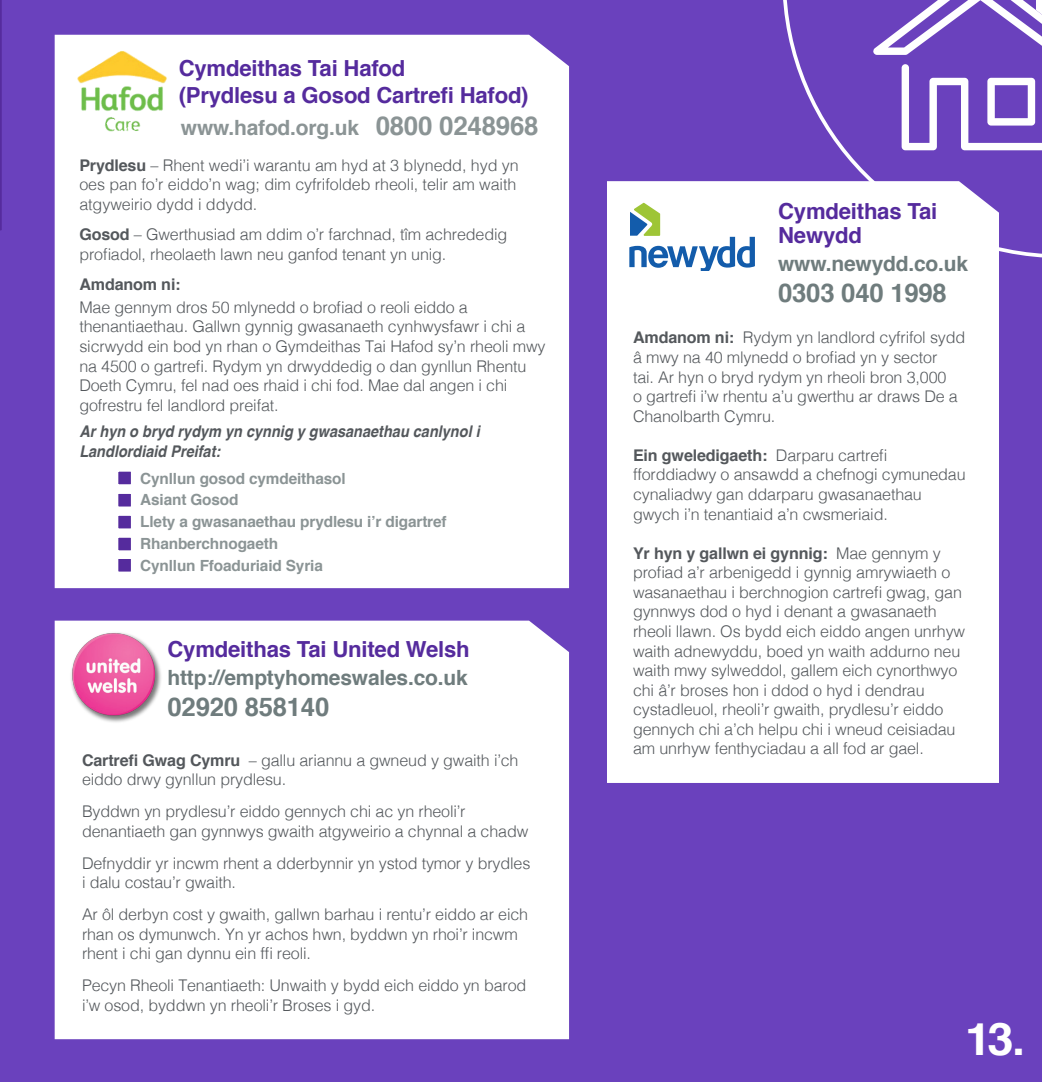
<style>
.page{position:relative;width:1042px;height:1082px;background:#fff}
.page>*{position:absolute;margin:0;border:0;box-sizing:border-box;transform-origin:0 0}
.t1{font:700 44.98px "Helvetica";color:#fff;scale:1.05 1}
.t2{font:700 25.72px "Helvetica";letter-spacing:-.01em;color:#6f7c7d}
.t3{font:700 22.22px/24.5px "Helvetica";letter-spacing:-.01em;color:#552b9d}
.t4{font:700 21px "Helvetica";letter-spacing:-.01em;color:#6f7c7d}
.t5{font:700 21px "Helvetica";letter-spacing:-.01em;color:#8b9495}
.t6{font:300 16.1px/19.6px "Helvetica";letter-spacing:-.01em;color:#54585c}
.t7{font:italic 700 16.1px/19.6px "Helvetica";color:#54585c;scale:.9 1}
.t8{font:700 16.1px "Helvetica";letter-spacing:-.01em;color:#54585c}
.t9{font:700 15.4px "Helvetica";letter-spacing:-.01em;color:#8b9495}
.s1{font-size:25.9px}
.s2{font-weight:700}
</style>
<div class="page">
<div style="left:0;top:0;width:1042px;height:1081px;background:#6a41bd"></div>
<svg style="left:783px;top:0;width:259px;height:258px"></svg>
<div style="left:55px;top:35px;width:514px;height:553px;background:#fff"></div>
<div style="left:55px;top:620px;width:514px;height:419px;background:#fff"></div>
<div style="left:607px;top:181px;width:392px;height:602px;background:#fff"></div>
<svg style="left:0;top:0;width:2px;height:231px"></svg>
<img style="left:74px;top:45px;width:97px;height:94px">
<img style="left:62px;top:623px;width:103px;height:100px">
<div style="left:115px;top:469px;width:19px;height:18px;background:#552b9d;border:3px solid #fff"></div>
<div style="left:115px;top:491px;width:19px;height:18px;background:#552b9d;border:3px solid #fff"></div>
<div style="left:115px;top:513px;width:19px;height:18px;background:#552b9d;border:3px solid #fff"></div>
<div style="left:115px;top:535px;width:19px;height:18px;background:#552b9d;border:3px solid #fff"></div>
<div style="left:115px;top:556px;width:19px;height:18px;background:#552b9d;border:3px solid #fff"></div>
<svg style="left:901px;top:64px;width:141px;height:86px"></svg>
<svg style="left:873px;top:0;width:169px;height:55px"></svg>
<svg style="left:629px;top:203px;width:126px;height:68px;background:#c5d7e1"></svg>
<p class="t3" style="left:179px;top:56px;width:228px">Cymdeithas Tai Hafod</p>
<p class="t3" style="left:179px;top:83px;width:351px">(Prydlesu a Gosod Cartrefi Hafod)</p>
<p class="t5" style="left:181px;top:111px;width:359px">www.hafod.org.uk <span class="s1">0800 0248968</span></p>
<p class="t6" style="left:79px;top:154px;width:441px"><span class="s2">Prydlesu</span> – Rhent wedi’i warantu am hyd at 3 blynedd, hyd yn oes pan fo’r eiddo’n wag; dim cyfrifoldeb rheoli, telir am waith atgyweirio dydd i ddydd.</p>
<p class="t6" style="left:79px;top:223px;width:429px"><span class="s2">Gosod</span> – Gwerthusiad am ddim o’r farchnad, tîm achrededig profiadol, rheolaeth lawn neu ganfod tenant yn unig.</p>
<p class="t8" style="left:79px;top:271px;width:103px">Amdanom ni:</p>
<p class="t6" style="left:79px;top:296px;width:468px">Mae gennym dros 50 mlynedd o brofiad o reoli eiddo a thenantiaethau. Gallwn gynnig gwasanaeth cynhwysfawr i chi a sicrwydd ein bod yn rhan o Gymdeithas Tai Hafod sy’n rheoli mwy na 4500 o gartrefi. Rydym yn drwyddedig o dan gynllun Rhentu Doeth Cymru, fel nad oes rhaid i chi fod. Mae dal angen i chi gofrestru fel landlord preifat.</p>
<p class="t7" style="left:79px;top:422px;width:446px">Ar hyn o bryd rydym yn cynnig y gwasanaethau canlynol i<br>Landlordiaid Preifat:</p>
<p class="t9" style="left:140px;top:465px;width:207px">Cynllun gosod cymdeithasol</p>
<p class="t9" style="left:140px;top:487px;width:100px">Asiant Gosod</p>
<p class="t9" style="left:140px;top:509px;width:308px">Llety a gwasanaethau prydlesu i’r digartref</p>
<p class="t9" style="left:140px;top:531px;width:139px">Rhanberchnogaeth</p>
<p class="t9" style="left:140px;top:552px;width:184px">Cynllun Ffoaduriaid Syria</p>
<p class="t3" style="left:168px;top:637px;width:304px">Cymdeithas Tai United Welsh</p>
<p class="t4" style="left:168px;top:660px;width:302px">http://emptyhomeswales.co.uk</p>
<p class="t2" style="left:168px;top:686px;width:163px">02920 858140</p>
<p class="t6" style="left:82px;top:749px;width:438px"><span class="s2">Cartrefi Gwag Cymru</span> – gallu ariannu a gwneud y gwaith i’ch eiddo drwy gynllun prydlesu.</p>
<p class="t6" style="left:82px;top:800px;width:448px">Byddwn yn prydlesu’r eiddo gennych chi ac yn rheoli’r denantiaeth gan gynnwys gwaith atgyweirio a chynnal a chadw</p>
<p class="t6" style="left:82px;top:852px;width:450px">Defnyddir yr incwm rhent a dderbynnir yn ystod tymor y brydles i dalu costau’r gwaith.</p>
<p class="t6" style="left:82px;top:903px;width:448px">Ar ôl derbyn cost y gwaith, gallwn barhau i rentu’r eiddo ar eich rhan os dymunwch. Yn yr achos hwn, byddwn yn rhoi’r incwm rhent i chi gan dynnu ein ffi reoli.</p>
<p class="t6" style="left:82px;top:974px;width:446px">Pecyn Rheoli Tenantiaeth: Unwaith y bydd eich eiddo yn barod i’w osod, byddwn yn rheoli’r Broses i gyd.</p>
<p class="t3" style="left:778px;top:199px;width:161px">Cymdeithas Tai<br>Newydd</p>
<p class="t4" style="left:778px;top:247px;width:191px">www.newydd.co.uk</p>
<p class="t2" style="left:778px;top:272px;width:170px">0303 040 1998</p>
<p class="t6" style="left:633px;top:327px;width:334px"><span class="s2">Amdanom ni:</span> Rydym yn landlord cyfrifol sydd â mwy na 40 mlynedd o brofiad yn y sector<br>tai. Ar hyn o bryd rydym yn rheoli bron 3,000<br>o gartrefi i’w rhentu a’u gwerthu ar draws De a Chanolbarth Cymru.</p>
<p class="t6" style="left:633px;top:444px;width:334px"><span class="s2">Ein gweledigaeth:</span> Darparu cartrefi fforddiadwy o ansawdd a chefnogi cymunedau cynaliadwy gan ddarparu gwasanaethau gwych i’n tenantiaid a’n cwsmeriaid.</p>
<p class="t6" style="left:633px;top:542px;width:334px"><span class="s2">Yr hyn y gallwn ei gynnig:</span> Mae gennym y profiad a’r arbenigedd i gynnig amrywiaeth o wasanaethau i berchnogion cartrefi gwag, gan gynnwys dod o hyd i denant a gwasanaeth rheoli llawn. Os bydd eich eiddo angen unrhyw waith adnewyddu, boed yn waith addurno neu waith mwy sylweddol, gallem eich cynorthwyo chi â’r broses hon i ddod o hyd i dendrau cystadleuol, rheoli’r gwaith, prydlesu’r eiddo gennych chi a’ch helpu chi i wneud ceisiadau am unrhyw fenthyciadau a all fod ar gael.</p>
<p class="t1" style="left:965px;top:1003px;width:58px">13.</p>
</div>
